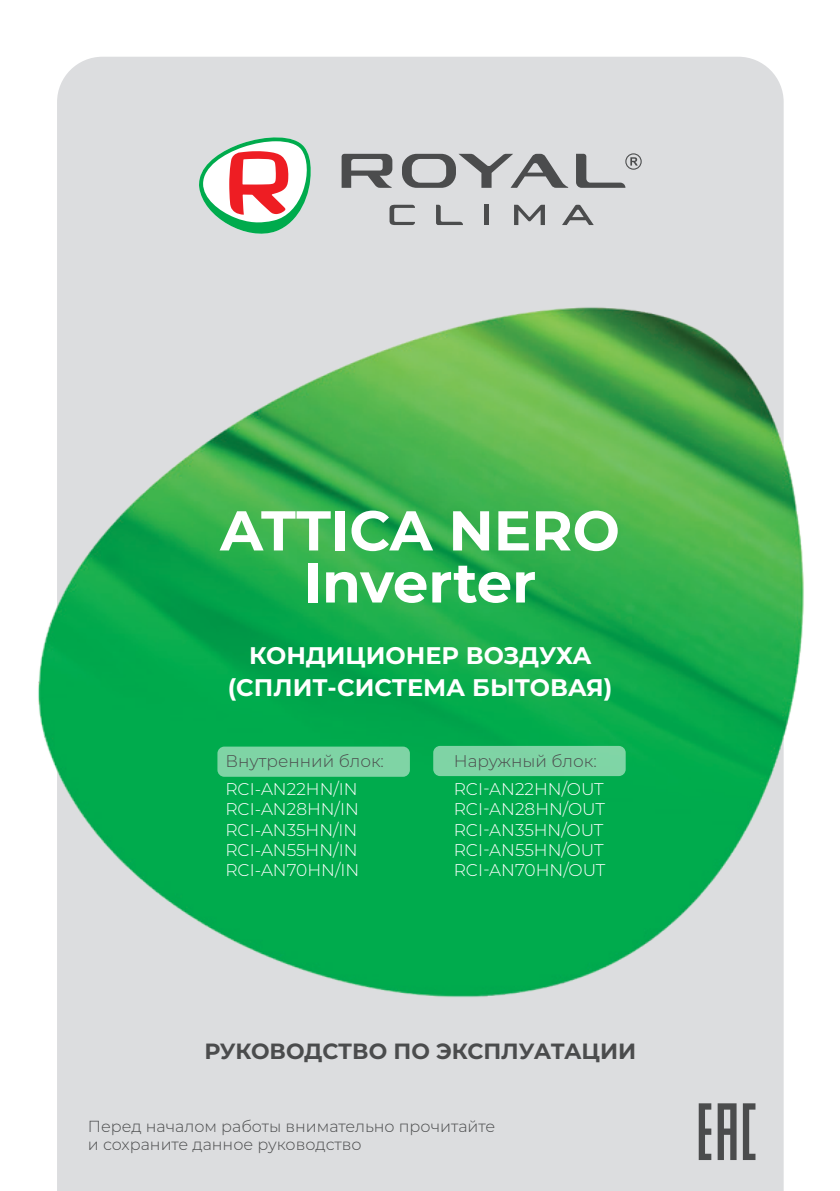
<style>
.page{position:relative;width:840px;height:1191px;background:#fff}
.page>*{position:absolute;margin:0;border:0;box-sizing:border-box;transform-origin:0 0}
.t1{font:700 56px/52px "Montserrat";color:#fff;text-align:center}
.t2{font:700 24px/32px "Montserrat";color:#fff;text-align:center}
.t3{font:700 22px "Montserrat";color:#4b4c4d}
.t4{font:300 17px/20.4px "Montserrat";color:#fff;text-align:justify}
.t5{font:300 17px "Montserrat";color:#4b4c4d}
.t6{font:300 16px/18px "Montserrat";color:#4b4c4d}
</style>
<div class="page">
<div style="left:57px;top:57px;width:726px;height:1134px;background:#dcdddf"></div>
<img style="left:38px;top:282px;width:766px;height:739px">
<svg style="left:199px;top:134px;width:112px;height:107px"></svg>
<svg style="left:575px;top:153px;width:66px;height:35px;background:#b4b5b7"></svg>
<svg style="left:341px;top:154px;width:51px;height:34px;background:#898a8b"></svg>
<svg style="left:402px;top:154px;width:166px;height:34px;background:#a4a5a7"></svg>
<svg style="left:389px;top:205px;width:26px;height:20px"></svg>
<svg style="left:436px;top:205px;width:26px;height:20px"></svg>
<svg style="left:513px;top:205px;width:31px;height:20px"></svg>
<div style="left:483px;top:205px;width:5px;height:20px;background:#4b4c4d"></div>
<svg style="left:561px;top:205px;width:32px;height:20px"></svg>
<svg style="left:717px;top:1103px;width:19px;height:57px"></svg>
<svg style="left:742px;top:1103px;width:13px;height:57px"></svg>
<svg style="left:698px;top:1103px;width:13px;height:57px"></svg>
<div style="left:217px;top:746px;width:192px;height:30px;background:#7fd4a5;border-radius:7px"></div>
<div style="left:433px;top:746px;width:192px;height:30px;background:#7fd4a5;border-radius:7px"></div>
<h1 class="t1" style="left:220px;top:503px;width:401px">ATTICA NERO<br>Inverter</h1>
<h2 class="t2" style="left:227px;top:639px;width:386px">КОНДИЦИОНЕР ВОЗДУХА (СПЛИТ-СИСТЕМА БЫТОВАЯ)</h2>
<p class="t5" style="left:225px;top:749px;width:160px">Внутренний блок:</p>
<p class="t4" style="left:225px;top:778px;width:135px">RCI-AN22HN/IN RCI-AN28HN/IN RCI-AN35HN/IN RCI-AN55HN/IN RCI-AN70HN/IN</p>
<p class="t5" style="left:453px;top:749px;width:144px">Наружный блок:</p>
<p class="t4" style="left:453px;top:778px;width:153px">RCI-AN22HN/OUT RCI-AN28HN/OUT RCI-AN35HN/OUT RCI-AN55HN/OUT RCI-AN70HN/OUT</p>
<p class="t3" style="left:204px;top:1036px;width:433px">РУКОВОДСТВО ПО ЭКСПЛУАТАЦИИ</p>
<p class="t6" style="left:88px;top:1116px;width:408px">Перед началом работы внимательно прочитайте и сохраните данное руководство</p>
</div>
